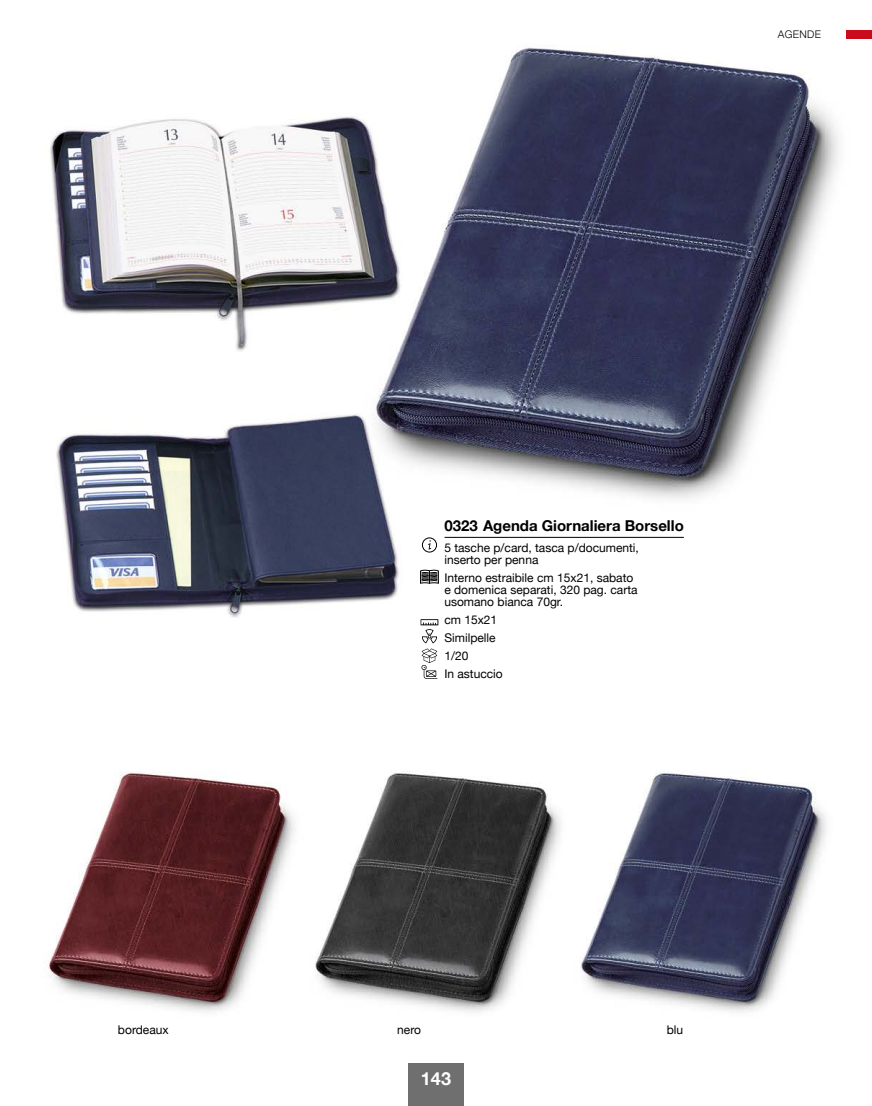
<style>
.page{position:relative;width:872px;height:1106px;background:#fff}
.page>*{position:absolute;margin:0;border:0;box-sizing:border-box;transform-origin:0 0}
.t1{font:700 18px "Helvetica Neue";color:#fff}
.t2{font:700 15px "Helvetica Neue";color:#000}
.t3{font:12px/12px "Helvetica Neue";color:#000}
.t4{font:300 10.5px "Helvetica Neue";letter-spacing:.03em;color:#000}
</style>
<div class="page">
<img style="left:44px;top:38px;width:828px;height:1068px">
<svg style="left:420px;top:619px;width:18px;height:59px"></svg>
<hr style="left:444px;top:537px;width:240px;height:1px;background:#000">
<svg style="left:422px;top:537px;width:15px;height:15px"></svg>
<svg style="left:420px;top:569px;width:19px;height:15px"></svg>
<div style="left:846px;top:30px;width:26px;height:8px;background:#c90b1c"></div>
<div style="left:408px;top:1063px;width:55px;height:43px;background:#706f6f"></div>
<p class="t4" style="left:778px;top:26px;width:45px">AGENDE</p>
<p class="t2" style="left:444px;top:514px;width:241px">0323 Agenda Giornaliera Borsello</p>
<p class="t3" style="left:444px;top:542px;width:196px">5 tasche p/card, tasca p/documenti, inserto per penna</p>
<p class="t3" style="left:444px;top:572px;width:195px">Interno estraibile cm 15x21, sabato e domenica separati, 320 pag. carta usomano bianca 70gr.</p>
<p class="t3" style="left:444px;top:611px;width:60px;line-height:18px">cm 15x21<br>Similpelle<br>1/20<br>In astuccio</p>
<p class="t3" style="left:118px;top:1024px;width:52px">bordeaux</p>
<p class="t3" style="left:397px;top:1024px;width:25px">nero</p>
<p class="t3" style="left:667px;top:1024px;width:18px">blu</p>
<h1 class="t1" style="left:421px;top:1064px;width:32px">143</h1>
</div>
